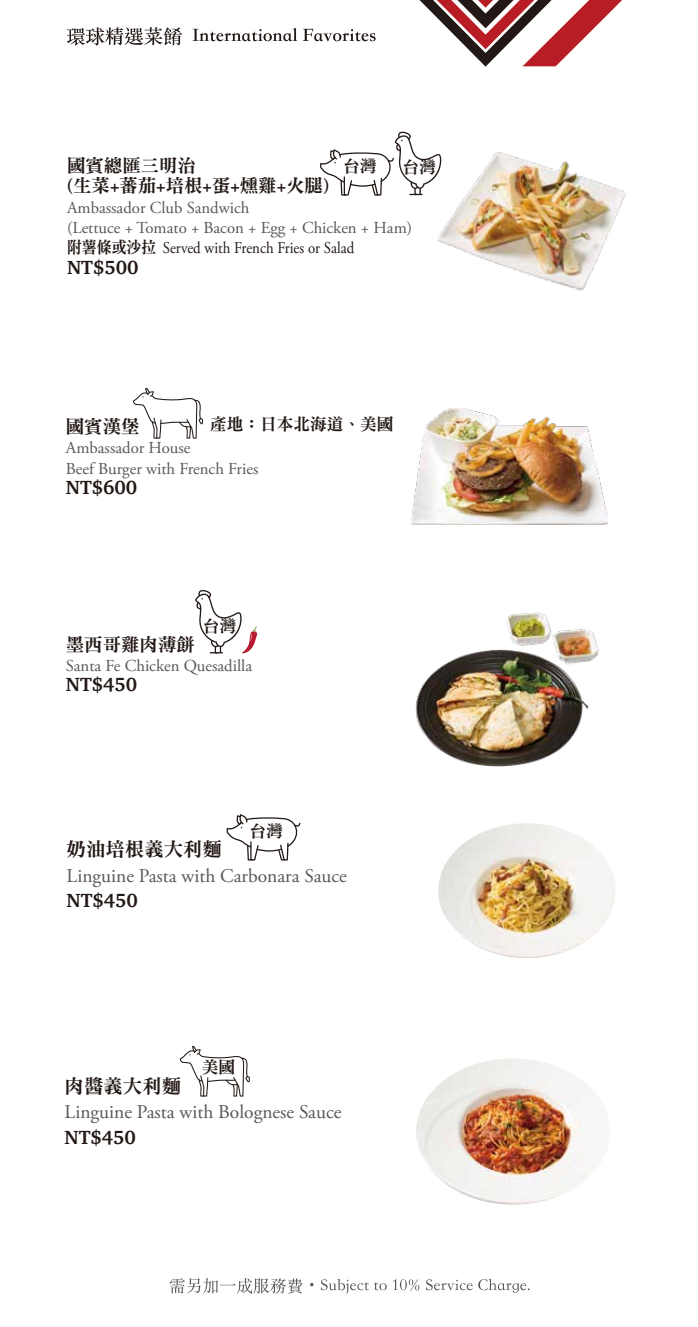
<style>
.page{position:relative;width:698px;height:1327px;background:#fff}
.page>*{position:absolute;margin:0;border:0;box-sizing:border-box;transform-origin:0 0}
.t1{font:700 19.5px "Charter";color:#221815}
.t2{font:19.35px "Adobe Garamond Pro";color:#595757}
.t3{font:19.35px "DF Ming Std W9";color:#221815}
.t4{font:18.45px "DF Ming Std W9";color:#221815}
.t5{font:16.8px "DF Ming Std W9";color:#221815}
.t6{font:16.65px/20.2px "Adobe Garamond Pro";color:#595757}
.t7{font:16.5px "Adobe Garamond Pro";color:#221815;scale:.9 1}
.s1{font-family:"DF Ming Std W9"}
</style>
<div class="page">
<svg style="left:67px;top:27px;width:115px;height:19px"></svg>
<svg style="left:192px;top:28px;width:105px;height:13px"></svg>
<svg style="left:303px;top:29px;width:72px;height:12px"></svg>
<svg style="left:419px;top:0;width:203px;height:67px"></svg>
<img style="left:416px;top:1058px;width:183px;height:146px">
<svg style="left:179px;top:1045px;width:71px;height:51px"></svg>
<img style="left:438px;top:823px;width:177px;height:135px">
<svg style="left:226px;top:814px;width:74px;height:46px"></svg>
<img style="left:411px;top:408px;width:196px;height:116px">
<svg style="left:133px;top:388px;width:70px;height:50px"></svg>
<img style="left:437px;top:152px;width:189px;height:139px">
<svg style="left:320px;top:131px;width:121px;height:65px"></svg>
<svg style="left:170px;top:1278px;width:132px;height:15px"></svg>
<svg style="left:321px;top:1279px;width:65px;height:15px"></svg>
<svg style="left:392px;top:1279px;width:27px;height:12px"></svg>
<svg style="left:426px;top:1279px;width:46px;height:11px"></svg>
<svg style="left:478px;top:1279px;width:51px;height:13px"></svg>
<img style="left:415px;top:612px;width:184px;height:154px">
<svg style="left:195px;top:590px;width:63px;height:63px"></svg>
<p class="t4" style="left:67px;top:156px;width:130px">國賓總匯三明治</p>
<p class="t5" style="left:343px;top:157px;width:35px">台灣</p>
<p class="t5" style="left:402px;top:158px;width:35px">台灣</p>
<p class="t4" style="left:67px;top:176px;width:263px">(生菜+蕃茄+培根+蛋+燻雞+火腿)</p>
<p class="t6" style="left:67px;top:198px;width:346px">Ambassador Club Sandwich<br>(Lettuce + Tomato + Bacon + Egg + Chicken + Ham)</p>
<p class="t7" style="left:67px;top:238px;width:320px"><span class="s1">附薯條或沙拉</span> Served with French Fries or Salad</p>
<p class="t1" style="left:67px;top:255px;width:73px">NT$500</p>
<p class="t4" style="left:66px;top:416px;width:75px">國賓漢堡</p>
<p class="t5" style="left:210px;top:415px;width:185px">產地：日本北海道、美國</p>
<p class="t6" style="left:66px;top:438px;width:194px">Ambassador House<br>Beef Burger with French Fries</p>
<p class="t1" style="left:66px;top:475px;width:73px">NT$600</p>
<p class="t5" style="left:203px;top:616px;width:35px">台灣</p>
<p class="t4" style="left:66px;top:634px;width:130px">墨西哥雞肉薄餅</p>
<p class="t6" style="left:66px;top:656px;width:188px">Santa Fe Chicken Quesadilla</p>
<p class="t1" style="left:66px;top:672px;width:73px">NT$450</p>
<p class="t5" style="left:249px;top:821px;width:35px">台灣</p>
<p class="t3" style="left:67px;top:839px;width:157px">奶油培根義大利麵</p>
<p class="t2" style="left:67px;top:864px;width:282px">Linguine Pasta with Carbonara Sauce</p>
<p class="t1" style="left:67px;top:887px;width:73px">NT$450</p>
<p class="t5" style="left:202px;top:1058px;width:35px">美國</p>
<p class="t3" style="left:65px;top:1075px;width:118px">肉醬義大利麵</p>
<p class="t2" style="left:65px;top:1100px;width:278px">Linguine Pasta with Bolognese Sauce</p>
<p class="t1" style="left:65px;top:1124px;width:73px">NT$450</p>
</div>
